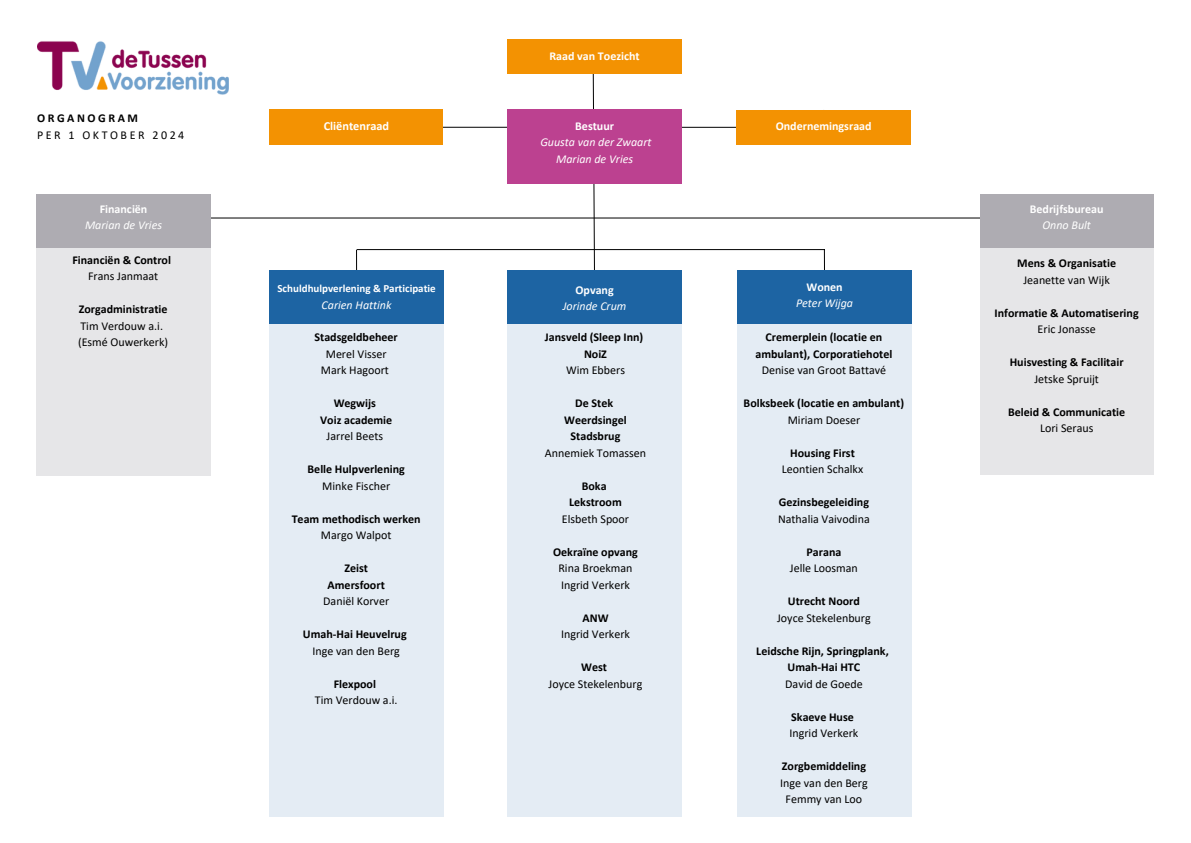
<style>
.page{position:relative;width:1191px;height:843px;background:#fff}
.page>*{position:absolute;margin:0;border:0;box-sizing:border-box;transform-origin:0 0}
.t1{font:700 12.3px "Calibri";color:#fff}
.t2{font:700 12px/16.5px "Calibri";color:#000;text-align:center}
.t3{font:12px/16.5px "Calibri";color:#000;text-align:center}
.t4{font:italic 12px/16.5px "Calibri";color:#fff;text-align:center}
.t5{font:700 12px/16.5px "Calibri";color:#fff;text-align:center}
.t6{font:12px/16.5px "Calibri";letter-spacing:.215em;color:#000}
.t7{font:700 11px "Calibri";color:#fff}
.s1{font-weight:700}
.s2{font-weight:700;font-style:normal}
.s3{font-weight:400}
.s4{font-weight:400;font-style:italic}
</style>
<div class="page">
<img style="left:37px;top:41px;width:191px;height:54px">
<svg style="left:356px;top:250px;width:1px;height:20px"></svg>
<div style="left:269px;top:270px;width:174px;height:546px;background:#e4ecf4"></div>
<div style="left:269px;top:270px;width:174px;height:53px;background:#1d64a3"></div>
<div style="left:737px;top:284px;width:174px;height:532px;background:#e4ecf4"></div>
<hr style="left:37px;top:217px;width:1116px;height:1px;background:#000">
<div style="left:737px;top:271px;width:174px;height:53px;background:#1d64a3"></div>
<svg style="left:592px;top:74px;width:3px;height:196px"></svg>
<div style="left:507px;top:271px;width:174px;height:545px;background:#e4ecf4"></div>
<div style="left:507px;top:270px;width:174px;height:53px;background:#1d64a3"></div>
<hr style="left:269px;top:127px;width:641px;height:1px;background:#000">
<div style="left:507px;top:109px;width:174px;height:75px;background:#bc4190"></div>
<div style="left:269px;top:109px;width:174px;height:36px;background:#f39202"></div>
<div style="left:736px;top:110px;width:174px;height:35px;background:#f39202"></div>
<div style="left:507px;top:40px;width:174px;height:34px;background:#f39202"></div>
<div style="left:37px;top:236px;width:174px;height:239px;background:#e6e6e8"></div>
<div style="left:37px;top:194px;width:174px;height:53px;background:#aeacb2"></div>
<div style="left:979px;top:196px;width:174px;height:279px;background:#e6e6e8"></div>
<div style="left:979px;top:194px;width:174px;height:53px;background:#aeacb2"></div>
<hr style="left:356px;top:249px;width:469px;height:1px;background:#000">
<svg style="left:821px;top:217px;width:20px;height:54px"></svg>
<h1 class="t5" style="left:549px;top:49px;width:92px">Raad van Toezicht</h1>
<h2 class="t6" style="left:37px;top:111px;width:149px"><span class="s1">ORGANOGRAM<br></span>PER 1 OKTOBER 2024</h2>
<h2 class="t4" style="left:540px;top:118px;width:113px"><span class="s2">Bestuur<br></span>Guusta van der Zwaart<br>Marian de Vries</h2>
<h3 class="t1" style="left:324px;top:121px;width:67px">Cliëntenraad</h3>
<h2 class="t5" style="left:775px;top:119px;width:97px">Ondernemingsraad</h2>
<h3 class="t4" style="left:85px;top:201px;width:78px"><span class="s2">Financiën<br></span>Marian de Vries</h3>
<h3 class="t2" style="left:72px;top:252px;width:100px">Financiën &amp; Control<br><span class="s3">Frans Janmaat</span></h3>
<h3 class="t3" style="left:78px;top:302px;width:92px;text-align:left"><span class="s1">Zorgadministratie<br></span>Tim Verdouw a.i. (Esmé Ouwerkerk)</h3>
<h3 class="t7" style="left:277px;top:284px;width:160px">Schuldhulpverlening &amp; Participatie</h3>
<p class="t4" style="left:321px;top:297px;width:71px">Carien Hattink</p>
<h3 class="t3" style="left:314px;top:329px;width:85px"><span class="s1">Stadsgeldbeheer<br></span>Merel Visser<br>Mark Hagoort</h3>
<h3 class="t2" style="left:320px;top:395px;width:73px">Wegwijs<br>Voiz academie<br><span class="s3">Jarrel Beets</span></h3>
<h3 class="t2" style="left:307px;top:461px;width:99px">Belle Hulpverlening<br><span class="s3">Minke Fischer</span></h3>
<h3 class="t2" style="left:292px;top:511px;width:130px">Team methodisch werken<br><span class="s3">Margo Walpot</span></h3>
<h3 class="t2" style="left:323px;top:560px;width:67px">Zeist<br>Amersfoort<br><span class="s3">Daniël Korver</span></h3>
<h3 class="t2" style="left:303px;top:626px;width:105px">Umah-Hai Heuvelrug<br><span class="s3">Inge van den Berg</span></h3>
<h3 class="t3" style="left:315px;top:676px;width:84px"><span class="s1">Flexpool<br></span>Tim Verdouw a.i.</h3>
<h3 class="t4" style="left:562px;top:282px;width:65px"><span class="s2">Opvang<br></span>Jorinde Crum</h3>
<h3 class="t2" style="left:545px;top:329px;width:100px">Jansveld (Sleep Inn)<br>NoiZ<br><span class="s3">Wim Ebbers</span></h3>
<h3 class="t2" style="left:545px;top:395px;width:103px">De Stek<br>Weerdsingel<br>Stadsbrug<br><span class="s3">Annemiek Tomassen</span></h3>
<h3 class="t2" style="left:562px;top:478px;width:69px">Boka<br>Lekstroom<br><span class="s3">Elsbeth Spoor</span></h3>
<h3 class="t3" style="left:553px;top:544px;width:86px"><span class="s1">Oekraïne opvang<br></span>Rina Broekman<br>Ingrid Verkerk</h3>
<h3 class="t3" style="left:561px;top:610px;width:70px"><span class="s1">ANW<br></span>Ingrid Verkerk</h3>
<h3 class="t3" style="left:548px;top:659px;width:95px"><span class="s1">West<br></span>Joyce Stekelenburg</h3>
<h3 class="t4" style="left:796px;top:279px;width:59px"><span class="s2">Wonen<br></span>Peter Wijga</h3>
<p class="t2" style="left:755px;top:329px;width:138px">Cremerplein (locatie en ambulant), Corporatiehotel<br><span class="s3">Denise van Groot Battavé</span></p>
<h3 class="t2" style="left:743px;top:395px;width:162px">Bolksbeek (locatie en ambulant)<br><span class="s3">Miriam Doeser</span></h3>
<h3 class="t3" style="left:781px;top:445px;width:83px"><span class="s1">Housing First<br></span>Leontien Schalkx</h3>
<h3 class="t2" style="left:778px;top:494px;width:93px;text-align:left">Gezinsbegeleiding<br><span class="s3">Nathalia Vaivodina</span></h3>
<h3 class="t3" style="left:789px;top:544px;width:69px"><span class="s1">Parana<br></span>Jelle Loosman</h3>
<h3 class="t3" style="left:777px;top:593px;width:95px"><span class="s1">Utrecht Noord<br></span>Joyce Stekelenburg</h3>
<h3 class="t2" style="left:756px;top:643px;width:134px">Leidsche Rijn, Springplank,<br>Umah-Hai HTC<br><span class="s3">David de Goede</span></h3>
<h3 class="t3" style="left:789px;top:709px;width:70px;text-align:left"><span class="s1">Skaeve Huse<br></span>Ingrid Verkerk</h3>
<h3 class="t3" style="left:780px;top:758px;width:89px"><span class="s1">Zorgbemiddeling<br></span>Inge van den Berg<br>Femmy van Loo</h3>
<h3 class="t5" style="left:1029px;top:201px;width:75px">Bedrijfsbureau<br><span class="s4">Onno Bult</span></h3>
<h3 class="t2" style="left:1017px;top:256px;width:100px">Mens &amp; Organisatie<br><span class="s3">Jeanette van Wijk</span></h3>
<h3 class="t2" style="left:994px;top:305px;width:145px">Informatie &amp; Automatisering<br><span class="s3">Eric Jonasse</span></h3>
<h3 class="t2" style="left:1009px;top:355px;width:115px">Huisvesting &amp; Facilitair<br><span class="s3">Jetske Spruijt</span></h3>
<h3 class="t2" style="left:1007px;top:404px;width:119px">Beleid &amp; Communicatie<br><span class="s3">Lori Seraus</span></h3>
</div>
